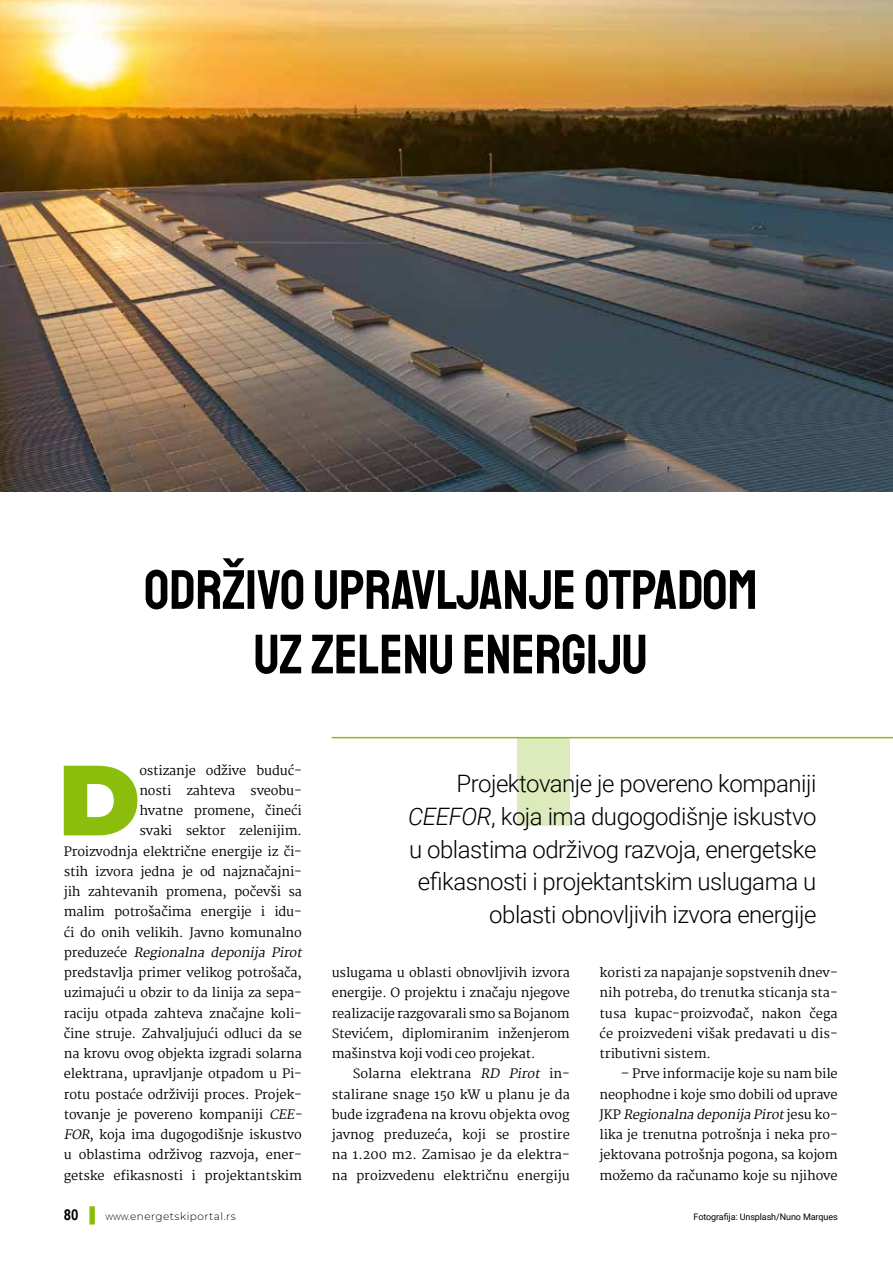
<style>
.page{position:relative;width:893px;height:1263px;background:#fff}
.page>*{position:absolute;margin:0;border:0;box-sizing:border-box;transform-origin:0 0}
.t1{font:900 99.6px "Montserrat";color:#8bbd0d}
.t2{font:55.5px/64.5px "Staatliches";color:#000;text-align:center}
.t3{font:300 24px/32.7px "Roboto";letter-spacing:-.02em;color:#000;text-align:right}
.t4{font:12.75px/20.2px "Martel";letter-spacing:-.01em;color:#000;text-align:justify}
.t5{font:300 10.5px "Montserrat";letter-spacing:.045em;color:#000;scale:.85 1}
.t6{font:9px "Roboto";letter-spacing:-.01em;color:#000}
.s1{font-style:italic}
.s2{font-family:"Roboto";font-weight:700;font-size:15px}
.s3{font-family:"Times New Roman";font-weight:700;font-size:15px;color:#8bbd0d}
</style>
<div class="page">
<div style="left:517px;top:738px;width:53px;height:87px;background:#dceabc"></div>
<hr style="left:332px;top:737px;width:561px;height:1px;background:#8bbd0d">
<img style="left:0;top:0;width:893px;height:491px">
<h2 class="t2" style="left:144px;top:557px;width:615px">ODRŽIVO UPRAVLJANJE OTPADOM<br>UZ ZELENU ENERGIJU</h2>
<p class="t4" style="left:64px;top:760px;width:243px;text-align:right">ostizanje odžive buduć-<br>nosti zahteva sveobu-<br>hvatne promene, čineći<br>svaki sektor zelenijim.<br>Proizvodnja električne energije iz či&shy;stih izvora jedna je od najznačajni&shy;jih zahtevanih promena, počevši sa malim potrošačima energije i idu&shy;ći do onih velikih. Javno komunalno p r e d u z e ć e <span class="s1">Regionalna deponija Pirot </span>predstavlja primer velikog potrošača, uzimajući u obzir to da linija za sepa&shy;raciju otpada zahteva značajne koli&shy;čine struje. Zahvaljujući odluci da se na krovu ovog objekta izgradi solarna elektrana, upravljanje otpadom u Pi&shy;rotu postaće održiviji proces. Projek&shy;tovanje je povereno kompaniji <span class="s1">CEE-FOR</span>, koja ima dugogodišnje iskustvo u oblastima održivog razvoja, ener&shy;getske efikasnosti i projektantskim</p>
<h1 class="t1" style="left:58px;top:734px;width:84px">D</h1>
<h3 class="t3" style="left:408px;top:766px;width:410px">Projektovanje je povereno kompaniji <span class="s1">CEEFOR</span>, koja ima dugogodišnje iskustvo u oblastima održivog razvoja, energetske efikasnosti i projektantskim uslugama u oblasti obnovljivih izvora energije</h3>
<p class="t4" style="left:332px;top:963px;width:240px">uslugama u oblasti obnovljivih izvora energije. O projektu i značaju njegove realizacije razgovarali smo sa Bojanom Stevićem, diplomiranim inženjerom mašinstva koji vodi ceo projekat.</p>
<p class="t4" style="left:332px;top:1064px;width:240px;text-indent:21px">Solarna elektrana <span class="s1">RD Pirot</span> in&shy;stalirane snage 150 kW u planu je da bude izgrađena na krovu objekta ovog javnog preduzeća, koji se prostire na 1.200 m2. Zamisao je da elektra&shy;na proizvedenu električnu energiju</p>
<p class="t4" style="left:600px;top:963px;width:240px">koristi za napajanje sopstvenih dnev&shy;nih potreba, do trenutka sticanja sta&shy;tusa kupac-proizvođač, nakon čega će proizvedeni višak predavati u dis&shy;tributivni sistem.</p>
<p class="t4" style="left:600px;top:1064px;width:240px;text-indent:21px">– Prve informacije koje su nam bile neophodne i koje smo dobili od uprave J K P <span class="s1">Regionalna deponija Pirot</span>j e s u k o - lika je trenutna potrošnja i neka pro&shy;jektovana potrošnja pogona, sa kojom možemo da računamo koje su njihove</p>
<p class="t5" style="left:64px;top:1209px;width:204px"><span class="s2">80</span> <span class="s3">▌</span> www.energetskiportal.rs</p>
<p class="t6" style="left:693px;top:1210px;width:146px">Fotografija: Unsplash/Nuno Marques</p>
</div>
